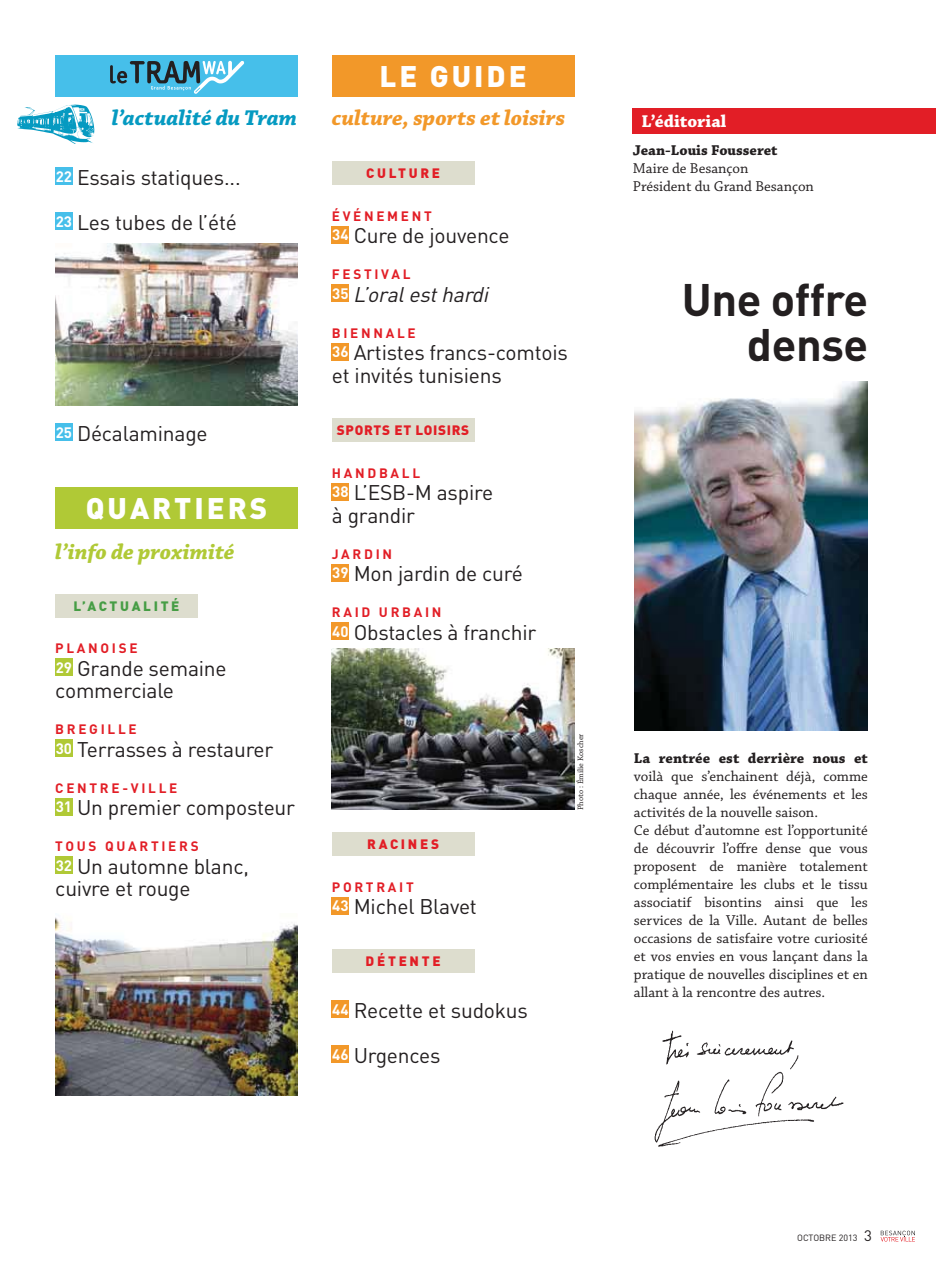
<style>
.page{position:relative;width:936px;height:1276px;background:#fff}
.page>*{position:absolute;margin:0;border:0;box-sizing:border-box;transform-origin:0 0}
.t1{font:700 45px/45px "DIN";letter-spacing:-.01em;color:#231f20;text-align:right}
.t2{font:900 29.4px "DIN";letter-spacing:.1em;color:#fff}
.t3{font:italic 700 22.5px "Chaparral Pro";color:#f29829}
.t4{font:italic 700 22.5px "Chaparral Pro";color:#059ac1}
.t5{font:italic 700 22.5px "Chaparral Pro";color:#b0c936}
.t6{font:21px/22.5px "DIN";letter-spacing:-.01em;color:#231f20}
.t7{font:italic 21px "DIN";color:#231f20}
.t8{font:700 18px "Chaparral Pro";color:#fff}
.t9{font:15px/18px "Chaparral Pro";color:#231f20}
.t10{font:700 15px "Chaparral Pro";color:#231f20}
.t11{font:700 13.5px "DIN";letter-spacing:.2em;color:#e21e26}
.t12{font:900 13.5px "DIN";letter-spacing:.2em;color:#e21e26}
.t13{font:900 13.5px "DIN";letter-spacing:.05em;color:#e21e26}
.t14{font:900 13.5px "DIN";letter-spacing:.2em;color:#469d45}
.t15{font:9px "DIN";color:#231f20}
.t16{font:8.25px "Chaparral Pro";color:#231f20}
.s1{font-weight:700;font-size:15px;color:#fff}
.s2{font-weight:700;font-style:normal;font-size:15px;color:#fff}
.s3{font-size:15px}
</style>
<div class="page">
<svg style="left:880px;top:1230px;width:34px;height:11px"></svg>
<div style="left:55px;top:55px;width:243px;height:41px;background:#46bfea"></div>
<svg style="left:110px;top:61px;width:134px;height:33px"></svg>
<svg style="left:17px;top:105px;width:77px;height:39px"></svg>
<div style="left:55px;top:168px;width:17px;height:17px;background:#46bfea"></div>
<div style="left:55px;top:213px;width:17px;height:17px;background:#46bfea"></div>
<div style="left:55px;top:424px;width:17px;height:17px;background:#46bfea"></div>
<div style="left:55px;top:488px;width:243px;height:41px;background:#b0c936"></div>
<div style="left:55px;top:594px;width:143px;height:23px;background:#ddddce"></div>
<div style="left:55px;top:659px;width:17px;height:17px;background:#b0c936"></div>
<div style="left:55px;top:740px;width:17px;height:17px;background:#b0c936"></div>
<div style="left:55px;top:798px;width:17px;height:17px;background:#b0c936"></div>
<div style="left:55px;top:857px;width:17px;height:17px;background:#b0c936"></div>
<img style="left:654px;top:1030px;width:190px;height:117px">
<img style="left:634px;top:381px;width:233px;height:350px">
<div style="left:632px;top:108px;width:303px;height:26px;background:#e21e26"></div>
<div style="left:332px;top:55px;width:242px;height:41px;background:#f29829"></div>
<div style="left:332px;top:161px;width:142px;height:24px;background:#ddddce"></div>
<div style="left:332px;top:226px;width:17px;height:17px;background:#f29829"></div>
<div style="left:332px;top:285px;width:17px;height:17px;background:#f29829"></div>
<div style="left:332px;top:343px;width:17px;height:17px;background:#f29829"></div>
<div style="left:332px;top:418px;width:142px;height:23px;background:#ddddce"></div>
<div style="left:332px;top:483px;width:17px;height:17px;background:#f29829"></div>
<div style="left:332px;top:564px;width:17px;height:17px;background:#f29829"></div>
<div style="left:332px;top:622px;width:17px;height:17px;background:#f29829"></div>
<div style="left:332px;top:832px;width:142px;height:23px;background:#ddddce"></div>
<div style="left:332px;top:897px;width:17px;height:17px;background:#f29829"></div>
<div style="left:332px;top:949px;width:142px;height:23px;background:#ddddce"></div>
<div style="left:332px;top:1000px;width:17px;height:17px;background:#f29829"></div>
<div style="left:332px;top:1045px;width:17px;height:17px;background:#f29829"></div>
<img style="left:332px;top:648px;width:242px;height:162px">
<img style="left:55px;top:917px;width:243px;height:178px">
<img style="left:55px;top:244px;width:243px;height:161px">
<h2 class="t2" style="left:379px;top:59px;width:148px">LE GUIDE</h2>
<h3 class="t4" style="left:112px;top:109px;width:187px">l’actualité du Tram</h3>
<h3 class="t6" style="left:56px;top:157px;width:186px;line-height:45px"><span class="s1">22</span> Essais statiques...<br><span class="s1">23</span> Les tubes de l’été</h3>
<h3 class="t3" style="left:332px;top:109px;width:235px">culture, sports et loisirs</h3>
<p class="t12" style="left:366px;top:166px;width:75px">CULTURE</p>
<p class="t11" style="left:332px;top:211px;width:101px">ÉVÉNEMENT</p>
<h3 class="t6" style="left:332px;top:227px;width:179px"><span class="s1">34</span> Cure de jouvence</h3>
<p class="t11" style="left:332px;top:270px;width:80px">FESTIVAL</p>
<h3 class="t7" style="left:332px;top:287px;width:162px"><span class="s2">3 5</span> L’oralesthardi</h3>
<p class="t11" style="left:332px;top:328px;width:85px">BIENNALE</p>
<h3 class="t6" style="left:332px;top:344px;width:237px"><span class="s1">36</span> Artistes francs-comtois et invités tunisiens</h3>
<p class="t8" style="left:641px;top:115px;width:86px">L’éditorial</p>
<p class="t10" style="left:632px;top:144px;width:146px">Jean-Louis Fousseret</p>
<p class="t9" style="left:632px;top:161px;width:182px">Maire de Besançon<br>Président du Grand Besançon</p>
<h1 class="t1" style="left:681px;top:282px;width:188px">Une offre dense</h1>
<h3 class="t6" style="left:56px;top:425px;width:153px"><span class="s1">25</span> Décalaminage</h3>
<h2 class="t2" style="left:86px;top:492px;width:183px">QUARTIERS</h2>
<h3 class="t5" style="left:55px;top:543px;width:181px">l’info de proximité</h3>
<p class="t14" style="left:74px;top:598px;width:107px">L’ACTUALITÉ</p>
<p class="t11" style="left:55px;top:644px;width:84px">PLANOISE</p>
<h3 class="t6" style="left:55px;top:659px;width:173px"><span class="s1">29</span> Grande semaine commerciale</h3>
<p class="t11" style="left:55px;top:725px;width:83px">BREGILLE</p>
<h3 class="t6" style="left:56px;top:740px;width:219px"><span class="s1">30</span> Terrasses à restaurer</h3>
<p class="t11" style="left:55px;top:783px;width:123px">CENTRE-VILLE</p>
<h3 class="t6" style="left:56px;top:799px;width:241px"><span class="s1">31</span> Un premier composteur</h3>
<p class="t11" style="left:55px;top:842px;width:145px">TOUS QUARTIERS</p>
<h3 class="t6" style="left:55px;top:857px;width:195px"><span class="s1">32</span> Un automne blanc, cuivre et rouge</h3>
<p class="t13" style="left:337px;top:422px;width:134px">SPORTS ET LOISIRS</p>
<p class="t11" style="left:332px;top:468px;width:90px">HANDBALL</p>
<h3 class="t6" style="left:332px;top:484px;width:163px"><span class="s1">38</span> L’ESB-M aspire à grandir</h3>
<p class="t11" style="left:332px;top:549px;width:62px">JARDIN</p>
<h3 class="t6" style="left:332px;top:565px;width:192px"><span class="s1">39</span> Mon jardin de curé</h3>
<p class="t11" style="left:332px;top:607px;width:111px">RAID URBAIN</p>
<h3 class="t6" style="left:332px;top:623px;width:205px"><span class="s1">40</span> Obstacles à franchir</h3>
<p class="t12" style="left:367px;top:836px;width:73px">RACINES</p>
<p class="t11" style="left:332px;top:882px;width:83px">PORTRAIT</p>
<h3 class="t6" style="left:332px;top:898px;width:146px"><span class="s1">43</span> Michel Blavet</h3>
<p class="t12" style="left:365px;top:953px;width:76px">DÉTENTE</p>
<h3 class="t6" style="left:332px;top:990px;width:197px;line-height:45px"><span class="s1">44</span> Recette et sudokus<br><span class="s1">46</span> Urgences</h3>
<p class="t16" style="left:577px;top:810px;width:78px;rotate:-90deg">Photo : Émilie Koscher</p>
<p class="t10" style="left:634px;top:752px;width:235px">La rentrée est derrière nous et</p>
<p class="t9" style="left:634px;top:768px;width:235px">voilà que s’enchainent déjà, comme chaque année, les événements et les activités de la nouvelle saison.<br>Ce début d’automne est l’opportunité de découvrir l’offre dense que vous proposent de manière totalement complémentaire les clubs et le tissu associatif bisontins ainsi que les services de la Ville. Autant de belles occasions de satisfaire votre curiosité et vos envies en vous lançant dans la pratique de nouvelles disciplines et en allant à la rencontre des autres.</p>
<p class="t15" style="left:797px;top:1235px;width:76px">OCTOBRE 2013 <span class="s3">3</span></p>
</div>
